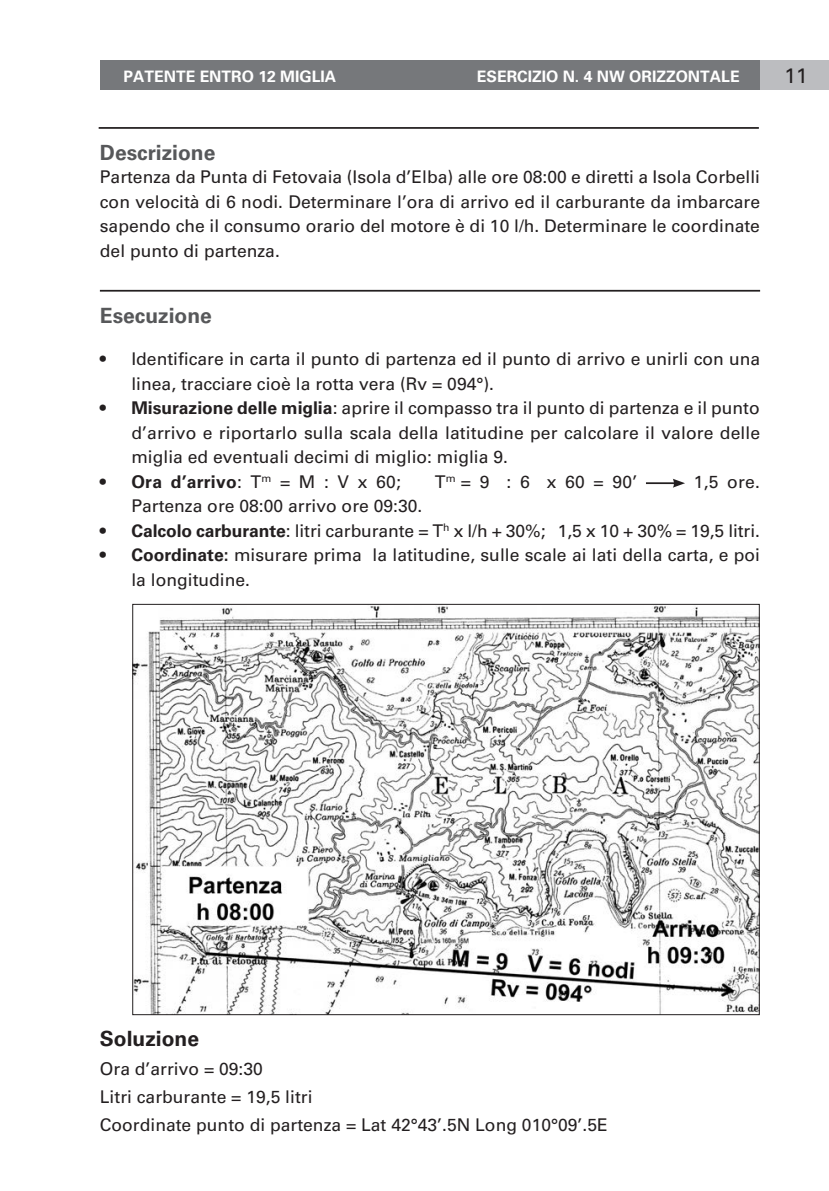
<style>
.page{position:relative;width:829px;height:1191px;background:#fff}
.page>*{position:absolute;margin:0;border:0;box-sizing:border-box;transform-origin:0 0}
.t1{font:700 21px "Univers";color:#57585a}
.t2{font:700 21px "Univers";color:#231f20}
.t3{font:21px "Univers";color:#231f20}
.t4{font:17.5px/24.5px "Univers";color:#231f20}
.t5{font:700 17.5px "Univers";letter-spacing:.015em;color:#231f20}
.t6{font:700 15.75px "Univers";color:#fff}
.s1{font-weight:700}
.s2{font-weight:400}
</style>
<div class="page">
<div style="left:759px;top:60px;width:69px;height:30px;background:#bcbdc0"></div>
<div style="left:100px;top:60px;width:659px;height:30px;background:#76787b"></div>
<hr style="left:100px;top:290px;width:660px;height:2px;background:#231f20">
<hr style="left:646px;top:482px;width:29px;height:2px;background:#231f20">
<svg style="left:672px;top:479px;width:13px;height:8px"></svg>
<hr style="left:99px;top:127px;width:659px;height:2px;background:#231f20">
<img style="left:134px;top:606px;width:623px;height:406px">
<p class="t6" style="left:123px;top:67px;width:214px">PATENTE ENTRO 12 MIGLIA</p>
<p class="t6" style="left:477px;top:67px;width:264px">ESERCIZIO N. 4 NW ORIZZONTALE</p>
<p class="t3" style="left:784px;top:63px;width:25px">11</p>
<p class="t1" style="left:100px;top:140px;width:117px">Descrizione</p>
<p class="t4" style="left:100px;top:165px;width:661px;text-align:justify">Partenza da Punta di Fetovaia (Isola d’Elba) alle ore 08:00 e diretti a Isola Corbelli con velocità di 6 nodi. Determinare l’ora di arrivo ed il carburante da imbarcare sapendo che il consumo orario del motore è di 10 l/h. Determinare le coordinate del punto di partenza.</p>
<p class="t1" style="left:100px;top:303px;width:114px">Esecuzione</p>
<p class="t4" style="left:131px;top:347px;width:630px;text-indent:-32px">• Identificare in carta il punto di partenza ed il punto di arrivo e unirli con una linea, tracciare cioè la rotta vera (Rv = 094°).</p>
<p class="t4" style="left:131px;top:396px;width:630px;text-align:justify;text-indent:-32px"><span class="s1">• Misurazione delle miglia</span>: aprire il compasso tra il punto di partenza e il punto d’arrivo e riportarlo sulla scala della latitudine per calcolare il valore delle miglia ed eventuali decimi di miglio: miglia 9.</p>
<p class="t5" style="left:100px;top:471px;width:303px">• Ora d’arrivo<span class="s2">: T</span><sup>m</sup> <span class="s2">= M : V x 60;</span></p>
<p class="t4" style="left:435px;top:469px;width:204px">T<sup>m</sup> = 9 : 6 x 60 = 90’</p>
<p class="t4" style="left:693px;top:469px;width:68px">1,5 ore.</p>
<p class="t4" style="left:131px;top:494px;width:292px">Partenza ore 08:00 arrivo ore 09:30.</p>
<p class="t4" style="left:100px;top:518px;width:661px"><span class="s1">• Calcolo carburante</span>: litri carburante = T<sup>h</sup> x l/h + 30%; 1,5 x 10 + 30% = 19,5 litri.</p>
<p class="t4" style="left:131px;top:543px;width:630px;text-indent:-31px"><span class="s1">• Coordinate:</span> misurare prima la latitudine, sulle scale ai lati della carta, e poi la longitudine.</p>
<p class="t2" style="left:100px;top:1026px;width:101px">Soluzione</p>
<p class="t4" style="left:100px;top:1054px;width:509px;line-height:28px">Ora d’arrivo = 09:30<br>Litri carburante = 19,5 litri<br>Coordinate punto di partenza = Lat 42°43’.5N Long 010°09’.5E</p>
</div>
